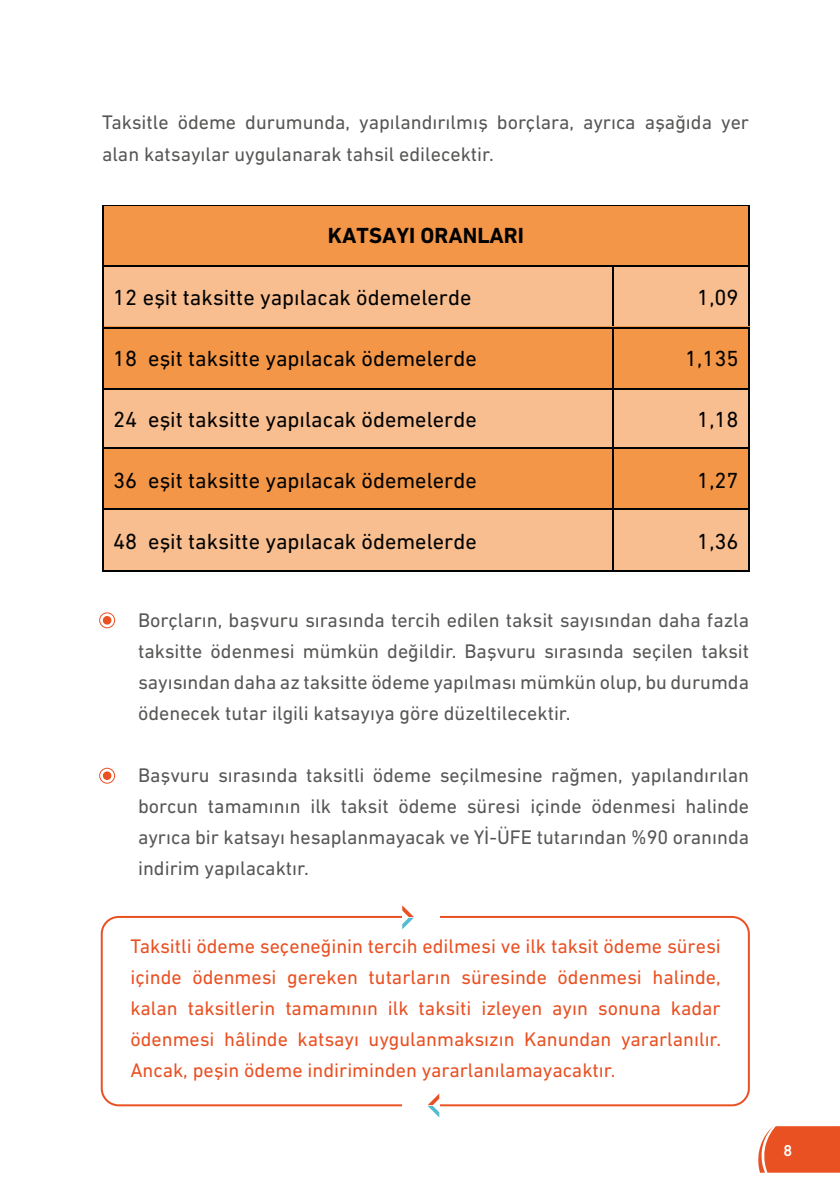
<style>
.page{position:relative;width:840px;height:1191px;background:#fff}
.page>*{position:absolute;margin:0;border:0;box-sizing:border-box;transform-origin:0 0}
.t1{font:22.2px "DIN Next CYR";color:#010202}
.t2{font:700 22.2px "DIN Next CYR";color:#010202}
.t3{font:20px/31px "DIN Next CYR";color:#575756;text-align:justify}
.t4{font:20px/31px "DIN Next CYR";color:#e95123;text-align:justify}
.t5{font:500 16px "DIN Next CYR";color:#fff}
</style>
<div class="page">
<svg style="left:758px;top:1126px;width:81px;height:46px;background:#ea5f35"></svg>
<div style="left:104px;top:205px;width:645px;height:60px;background:#f49647"></div>
<hr style="left:104px;top:205px;width:643px;height:1px;background:#010202">
<hr style="left:102px;top:206px;width:2px;height:59px;background:#010202">
<hr style="left:747px;top:206px;width:2px;height:59px;background:#010202">
<div style="left:104px;top:265px;width:509px;height:62px;background:#f9be8f"></div>
<div style="left:614px;top:265px;width:135px;height:62px;background:#f9be8f"></div>
<hr style="left:104px;top:265px;width:508px;height:2px;background:#010202">
<hr style="left:614px;top:265px;width:133px;height:2px;background:#010202">
<hr style="left:102px;top:267px;width:2px;height:60px;background:#010202">
<hr style="left:612px;top:267px;width:2px;height:60px;background:#010202">
<hr style="left:747px;top:267px;width:2px;height:60px;background:#010202">
<div style="left:104px;top:327px;width:509px;height:61px;background:#f49647"></div>
<div style="left:614px;top:327px;width:135px;height:61px;background:#f49647"></div>
<hr style="left:104px;top:327px;width:508px;height:1px;background:#010202">
<hr style="left:614px;top:327px;width:133px;height:1px;background:#010202">
<hr style="left:102px;top:328px;width:2px;height:60px;background:#010202">
<hr style="left:612px;top:328px;width:2px;height:60px;background:#010202">
<hr style="left:747px;top:328px;width:2px;height:60px;background:#010202">
<div style="left:104px;top:388px;width:509px;height:59px;background:#f9be8f"></div>
<div style="left:614px;top:388px;width:135px;height:59px;background:#f9be8f"></div>
<hr style="left:104px;top:388px;width:508px;height:2px;background:#010202">
<hr style="left:614px;top:388px;width:133px;height:2px;background:#010202">
<hr style="left:102px;top:390px;width:2px;height:57px;background:#010202">
<hr style="left:612px;top:390px;width:2px;height:57px;background:#010202">
<hr style="left:747px;top:390px;width:2px;height:57px;background:#010202">
<div style="left:104px;top:449px;width:509px;height:59px;background:#f49647"></div>
<div style="left:614px;top:449px;width:135px;height:59px;background:#f49647"></div>
<hr style="left:104px;top:447px;width:508px;height:2px;background:#010202">
<hr style="left:614px;top:447px;width:133px;height:2px;background:#010202">
<hr style="left:102px;top:449px;width:2px;height:59px;background:#010202">
<hr style="left:612px;top:449px;width:2px;height:59px;background:#010202">
<hr style="left:747px;top:449px;width:2px;height:59px;background:#010202">
<div style="left:104px;top:510px;width:509px;height:59px;background:#f9be8f"></div>
<div style="left:614px;top:510px;width:135px;height:59px;background:#f9be8f"></div>
<hr style="left:104px;top:508px;width:508px;height:2px;background:#010202">
<hr style="left:614px;top:508px;width:133px;height:2px;background:#010202">
<hr style="left:102px;top:510px;width:2px;height:59px;background:#010202">
<hr style="left:104px;top:569px;width:508px;height:2px;background:#010202">
<hr style="left:612px;top:510px;width:2px;height:59px;background:#010202">
<hr style="left:614px;top:569px;width:133px;height:2px;background:#010202">
<hr style="left:747px;top:510px;width:2px;height:59px;background:#010202">
<div style="left:103px;top:616px;width:8px;height:8px;background:#e95123;border-radius:50%"></div>
<div style="left:99px;top:612px;width:16px;height:16px;border:1px solid #e95123;border-radius:50%"></div>
<div style="left:103px;top:771px;width:8px;height:9px;background:#e95123;border-radius:50%"></div>
<div style="left:99px;top:768px;width:16px;height:15px;border:1px solid #e95123;border-radius:50%"></div>
<div style="left:101px;top:916px;width:648px;height:190px;border:2px solid #e95123;border-radius:17px"></div>
<div style="left:402px;top:1094px;width:37px;height:23px;background:#fff"></div>
<div style="left:402px;top:907px;width:37px;height:23px;background:#fff"></div>
<svg style="left:402px;top:905px;width:11px;height:24px"></svg>
<svg style="left:428px;top:1094px;width:11px;height:23px"></svg>
<p class="t3" style="left:102px;top:106px;width:648px;line-height:32px">Taksitle ödeme durumunda, yapılandırılmış borçlara, ayrıca aşağıda yer alan katsayılar uygulanarak tahsil edilecektir.</p>
<p class="t2" style="left:327px;top:223px;width:197px">KATSAYI ORANLARI</p>
<p class="t1" style="left:113px;top:284px;width:359px">12 eşit taksitte yapılacak ödemelerde</p>
<p class="t1" style="left:696px;top:284px;width:43px">1,09</p>
<p class="t1" style="left:113px;top:345px;width:365px">18 eşit taksitte yapılacak ödemelerde</p>
<p class="t1" style="left:684px;top:345px;width:55px">1,135</p>
<p class="t1" style="left:113px;top:406px;width:365px">24 eşit taksitte yapılacak ödemelerde</p>
<p class="t1" style="left:696px;top:406px;width:43px">1,18</p>
<p class="t1" style="left:113px;top:468px;width:365px">36 eşit taksitte yapılacak ödemelerde</p>
<p class="t1" style="left:696px;top:468px;width:43px">1,27</p>
<p class="t1" style="left:113px;top:529px;width:365px">48 eşit taksitte yapılacak ödemelerde</p>
<p class="t1" style="left:696px;top:529px;width:43px">1,36</p>
<p class="t3" style="left:138px;top:604px;width:612px;text-indent:-36px">• Borçların, başvuru sırasında tercih edilen taksit sayısından daha fazla taksitte ödenmesi mümkün değildir. Başvuru sırasında seçilen taksit sayısından daha az taksitte ödeme yapılması mümkün olup, bu durumda ödenecek tutar ilgili katsayıya göre düzeltilecektir.</p>
<p class="t3" style="left:138px;top:759px;width:612px;text-indent:-36px">• Başvuru sırasında taksitli ödeme seçilmesine rağmen, yapılandırılan borcun tamamının ilk taksit ödeme süresi içinde ödenmesi halinde ayrıca bir katsayı hesaplanmayacak ve Yİ-ÜFE tutarından %90 oranında indirim yapılacaktır.</p>
<p class="t4" style="left:130px;top:930px;width:592px">Taksitli ödeme seçeneğinin tercih edilmesi ve ilk taksit ödeme süresi içinde ödenmesi gereken tutarların süresinde ödenmesi halinde, kalan taksitlerin tamamının ilk taksiti izleyen ayın sonuna kadar ödenmesi hâlinde katsayı uygulanmaksızın Kanundan yararlanılır.<br>Ancak, peşin ödeme indiriminden yararlanılamayacaktır.</p>
<p class="t5" style="left:783px;top:1140px;width:10px">8</p>
</div>
